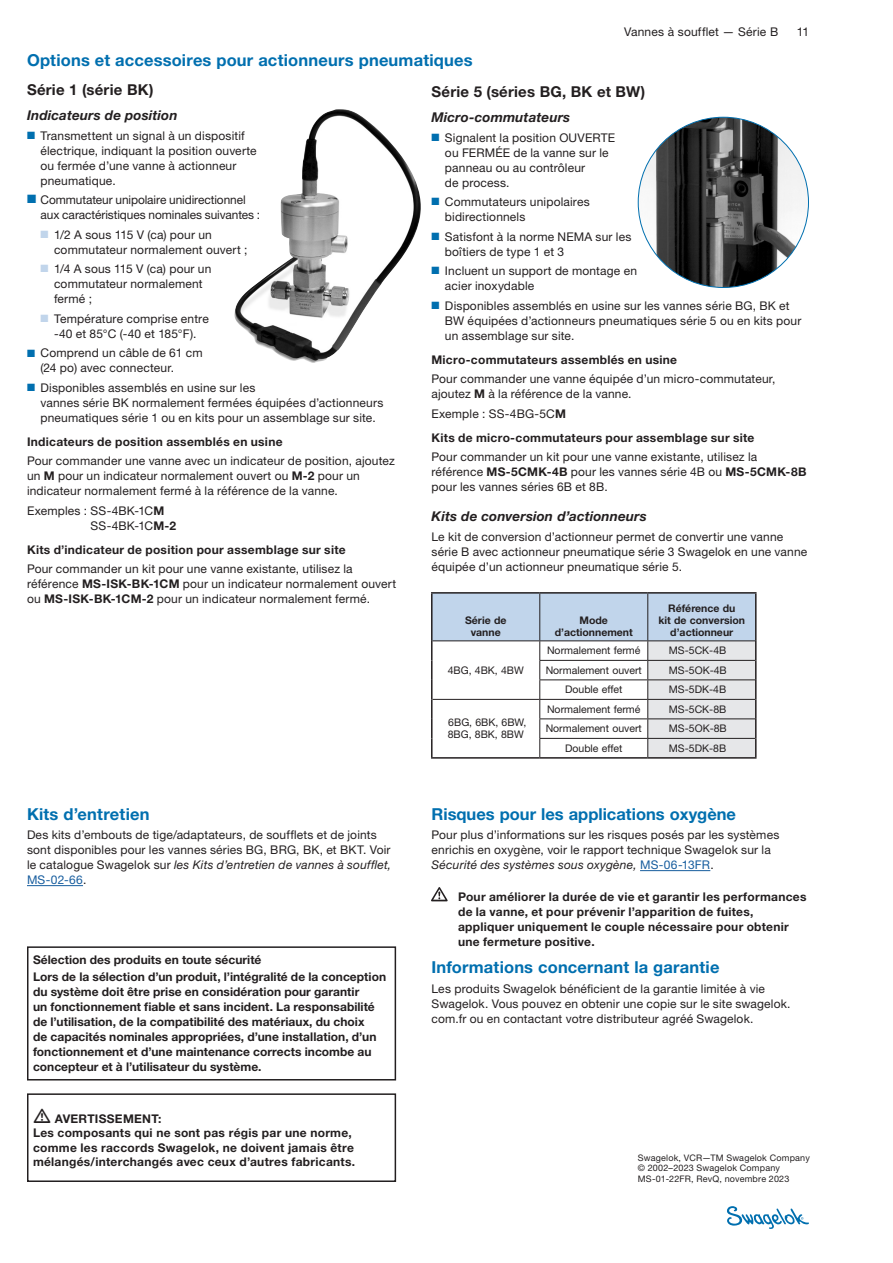
<style>
.page{position:relative;width:893px;height:1263px;background:#fff}
.page>*{position:absolute;margin:0;border:0;box-sizing:border-box;transform-origin:0 0}
.section_hd{font:700 16.5px "Helvetica Neue LT Std";letter-spacing:.01em;color:#006faf}
.subhd{font:700 15px "Helvetica Neue LT Std";letter-spacing:.015em;color:#231f20}
.subhd2{font:italic 700 13.5px "Helvetica Neue LT Std";letter-spacing:.01em;color:#231f20}
.BC{font:12px/15px "Helvetica Neue LT Std";letter-spacing:.015em;color:#231f20}
.BC_hang{font:12px/15px "Helvetica Neue LT Std";letter-spacing:.015em;color:#231f20}
.caution{font:700 12px/15px "Helvetica Neue LT Std";letter-spacing:.005em;color:#231f20}
.caution-2{font:700 12px/15px "Helvetica Neue LT Std";letter-spacing:.025em;color:#231f20}
.BC-2{font:700 12px "Helvetica Neue LT Std";letter-spacing:.025em;color:#231f20}
.BC_hang2{font:12px/15px "Helvetica Neue LT Std";letter-spacing:.015em;color:#231f20}
.BC_hang-2{font:12px/15px "Helvetica Neue LT Std";letter-spacing:-.005em;color:#231f20}
.table_bc{font:10.5px/12px "Helvetica Neue LT Std";color:#231f20}
.table_hd{font:700 10.5px/12px "Helvetica Neue LT Std";color:#231f20;text-align:center}
.credits{font:9px "Helvetica Neue LT Std";letter-spacing:.02em;color:#231f20}
.s1{color:#006faf}
.s2{color:#c1d5eb}
.s3{font-weight:700}
.s4{font-style:italic}
.s5{color:#175d9e}
</style>
<div class="page">
<svg style="left:727px;top:1206px;width:82px;height:23px"></svg>
<hr style="left:431px;top:592px;width:109px;height:2px;background:#231f20">
<hr style="left:540px;top:592px;width:108px;height:2px;background:#231f20">
<hr style="left:648px;top:592px;width:109px;height:2px;background:#231f20">
<hr style="left:540px;top:757px;width:108px;height:2px;background:#231f20">
<hr style="left:648px;top:757px;width:109px;height:2px;background:#231f20">
<svg style="left:431px;top:593px;width:326px;height:165px"></svg>
<hr style="left:431px;top:757px;width:109px;height:2px;background:#231f20">
<img style="left:638px;top:117px;width:170px;height:170px;border-radius:85px">
<hr style="left:27px;top:885px;width:56px;height:1px;background:#175d9e">
<hr style="left:640px;top:870px;width:70px;height:1px;background:#175d9e">
<svg style="left:431px;top:887px;width:17px;height:14px"></svg>
<img style="left:234px;top:109px;width:187px;height:254px">
<div style="left:27px;top:1093px;width:369px;height:89px;border:2px solid #231f20"></div>
<div style="left:27px;top:946px;width:369px;height:134px;border:2px solid #231f20"></div>
<p class="section_hd" style="left:27px;top:50px;width:447px">Options et accessoires pour actionneurs pneumatiques</p>
<p class="BC" style="left:624px;top:24px;width:156px">Vannes à soufflet — Série B</p>
<p class="BC" style="left:797px;top:24px;width:14px">11</p>
<p class="subhd" style="left:27px;top:80px;width:128px">Série 1 (série BK)</p>
<p class="subhd2" style="left:27px;top:107px;width:152px">Indicateurs de position</p>
<p class="BC_hang" style="left:40px;top:128px;width:218px;text-indent:-14px"><span class="s1">■</span> Transmettent un signal à un dispositif électrique, indiquant la position ouverte ou fermée d’une vanne à actionneur pneumatique.</p>
<p class="BC_hang-2" style="left:40px;top:192px;width:221px;text-indent:-14px"><span class="s1">■</span> Commutateur unipolaire unidirectionnel aux caractéristiques nominales suivantes :</p>
<p class="BC_hang2" style="left:54px;top:227px;width:195px;text-indent:-14px"><span class="s2">■</span> 1/2 A sous 115 V (ca) pour un commutateur normalement ouvert ;</p>
<p class="BC_hang2" style="left:54px;top:261px;width:159px;text-indent:-14px"><span class="s2">■</span> 1/4 A sous 115 V (ca) pour un commutateur normalement fermé ;</p>
<p class="BC_hang2" style="left:40px;top:311px;width:170px;text-align:center"><span class="s2">■</span> Température comprise entre -40 et 85°C (-40 et 185°F).</p>
<p class="BC_hang" style="left:40px;top:345px;width:164px;text-indent:-14px"><span class="s1">■</span> Comprend un câble de 61 cm (24 po) avec connecteur.</p>
<p class="BC_hang" style="left:40px;top:380px;width:344px;text-indent:-14px"><span class="s1">■</span> Disponibles assemblés en usine sur les<br>vannes série BK normalement fermées équipées d’actionneurs pneumatiques série 1 ou en kits pour un assemblage sur site.</p>
<p class="BC-2" style="left:27px;top:434px;width:257px">Indicateurs de position assemblés en usine</p>
<p class="BC" style="left:27px;top:453px;width:369px">Pour commander une vanne avec un indicateur de position, ajoutez un <span class="s3">M</span> pour un indicateur normalement ouvert ou <span class="s3">M-2</span> pour un indicateur normalement fermé à la référence de la vanne.</p>
<p class="BC" style="left:91px;top:503px;width:87px;text-indent:-64px">Exemples : SS-4BK-1C<span class="s3">M<br></span>SS-4BK-1C<span class="s3">M-2</span></p>
<p class="BC-2" style="left:27px;top:542px;width:320px">Kits d’indicateur de position pour assemblage sur site</p>
<p class="BC" style="left:27px;top:561px;width:371px">Pour commander un kit pour une vanne existante, utilisez la référence <span class="s3">MS‑ISK-BK-1CM</span> pour un indicateur normalement ouvert ou <span class="s3">MS-ISK-BK-1CM-2</span> pour un indicateur normalement fermé.</p>
<p class="section_hd" style="left:27px;top:804px;width:124px">Kits d’entretien</p>
<p class="BC" style="left:27px;top:827px;width:366px">Des kits d’embouts de tige/adaptateurs, de soufflets et de joints sont disponibles pour les vannes séries BG, BRG, BK, et BKT. Voir le catalogue Swagelok sur <span class="s4">les Kits d’entretien de vannes à soufflet, </span><span class="s5">MS-02-66</span>.</p>
<p class="caution" style="left:33px;top:952px;width:230px">Sélection des produits en toute sécurité</p>
<p class="caution" style="left:33px;top:969px;width:355px">Lors de la sélection d’un produit, l’intégralité de la conception du système doit être prise en considération pour garantir<br>un fonctionnement fiable et sans incident. La responsabilité de l’utilisation, de la compatibilité des matériaux, du choix<br>de capacités nominales appropriées, d’une installation, d’un fonctionnement et d’une maintenance corrects incombe au concepteur et à l’utilisateur du système.</p>
<p class="caution-2" style="left:33px;top:1111px;width:130px">• AVERTISSEMENT:</p>
<p class="caution" style="left:33px;top:1125px;width:324px;line-height:14.4px">Les composants qui ne sont pas régis par une norme, comme les raccords Swagelok, ne doivent jamais être mélangés/interchangés avec ceux d’autres fabricants.</p>
<p class="subhd" style="left:431px;top:82px;width:215px">Série 5 (séries BG, BK et BW)</p>
<p class="subhd2" style="left:431px;top:109px;width:140px">Micro-commutateurs</p>
<p class="BC_hang" style="left:445px;top:130px;width:172px;text-indent:-14px"><span class="s1">■</span> Signalent la position OUVERTE ou FERMÉE de la vanne sur le panneau ou au contrôleur<br>de process.</p>
<p class="BC_hang" style="left:445px;top:194px;width:146px;text-indent:-14px"><span class="s1">■</span> Commutateurs unipolaires bidirectionnels</p>
<p class="BC_hang" style="left:445px;top:229px;width:188px;text-indent:-14px"><span class="s1">■</span> Satisfont à la norme NEMA sur les boîtiers de type 1 et 3</p>
<p class="BC_hang" style="left:445px;top:263px;width:194px;text-indent:-14px"><span class="s1">■</span> Incluent un support de montage en acier inoxydable</p>
<p class="BC_hang" style="left:445px;top:298px;width:358px;text-indent:-14px"><span class="s1">■</span> Disponibles assemblés en usine sur les vannes série BG, BK et<br>BW équipées d’actionneurs pneumatiques série 5 ou en kits pour un assemblage sur site.</p>
<p class="BC-2" style="left:431px;top:352px;width:247px">Micro-commutateurs assemblés en usine</p>
<p class="BC" style="left:431px;top:371px;width:346px">Pour commander une vanne équipée d’un micro-commutateur, ajoutez <span class="s3">M</span> à la référence de la vanne.</p>
<p class="BC" style="left:431px;top:406px;width:136px">Exemple : SS-4BG-5C<span class="s3">M</span></p>
<p class="BC-2" style="left:431px;top:430px;width:324px">Kits de micro-commutateurs pour assemblage sur site</p>
<p class="BC" style="left:431px;top:449px;width:376px">Pour commander un kit pour une vanne existante, utilisez la référence <span class="s3">MS-5CMK-4B</span> pour les vannes série 4B ou <span class="s3">MS-5CMK-8B </span>pour les vannes séries 6B et 8B.</p>
<p class="subhd2" style="left:431px;top:508px;width:217px">Kits de conversion d’actionneurs</p>
<p class="BC" style="left:431px;top:529px;width:377px">Le kit de conversion d’actionneur permet de convertir une vanne série B avec actionneur pneumatique série 3 Swagelok en une vanne équipée d’un actionneur pneumatique série 5.</p>
<p class="table_hd" style="left:465px;top:614px;width:43px">Série de vanne</p>
<p class="table_hd" style="left:555px;top:614px;width:80px">Mode d’actionnement</p>
<p class="table_hd" style="left:658px;top:602px;width:88px">Référence du<br>kit de conversion d’actionneur</p>
<p class="table_bc" style="left:448px;top:664px;width:78px">4BG, 4BK, 4BW</p>
<p class="table_bc" style="left:448px;top:716px;width:80px">6BG, 6BK, 6BW,<br>8BG, 8BK, 8BW</p>
<p class="table_bc" style="left:547px;top:644px;width:95px">Normalement fermé</p>
<p class="table_bc" style="left:669px;top:644px;width:59px">MS-5CK-4B</p>
<p class="table_bc" style="left:546px;top:664px;width:98px">Normalement ouvert</p>
<p class="table_bc" style="left:669px;top:664px;width:59px">MS-5OK-4B</p>
<p class="table_bc" style="left:565px;top:683px;width:59px">Double effet</p>
<p class="table_bc" style="left:669px;top:683px;width:59px">MS-5DK-4B</p>
<p class="table_bc" style="left:547px;top:703px;width:95px">Normalement fermé</p>
<p class="table_bc" style="left:669px;top:703px;width:59px">MS-5CK-8B</p>
<p class="table_bc" style="left:546px;top:722px;width:98px">Normalement ouvert</p>
<p class="table_bc" style="left:669px;top:722px;width:59px">MS-5OK-8B</p>
<p class="table_bc" style="left:565px;top:742px;width:59px">Double effet</p>
<p class="table_bc" style="left:669px;top:742px;width:59px">MS-5DK-8B</p>
<p class="section_hd" style="left:431px;top:804px;width:306px">Risques pour les applications oxygène</p>
<p class="BC" style="left:431px;top:827px;width:349px">Pour plus d’informations sur les risques posés par les systèmes enrichis en oxygène, voir le rapport technique Swagelok sur la<br><span class="s4">Sécurité des systèmes sous oxygène,</span> <span class="s5">MS-06-13FR</span>.</p>
<p class="caution-2" style="left:458px;top:889px;width:350px">Pour améliorer la durée de vie et garantir les performances de la vanne, et pour prévenir l’apparition de fuites, appliquer uniquement le couple nécessaire pour obtenir une fermeture positive.</p>
<p class="section_hd" style="left:431px;top:957px;width:290px">Informations concernant la garantie</p>
<p class="BC" style="left:431px;top:981px;width:360px">Les produits Swagelok bénéficient de la garantie limitée à vie<br>Swagelok. Vous pouvez en obtenir une copie sur le site swagelok. com.fr ou en contactant votre distributeur agréé Swagelok.</p>
<p class="credits" style="left:638px;top:1152px;width:173px">Swagelok, VCR—TM Swagelok Company</p>
<p class="credits" style="left:638px;top:1163px;width:144px">© 2002–2023 Swagelok Company</p>
<p class="credits" style="left:638px;top:1173px;width:153px">MS-01-22FR, RevQ, novembre 2023</p>
</div>
